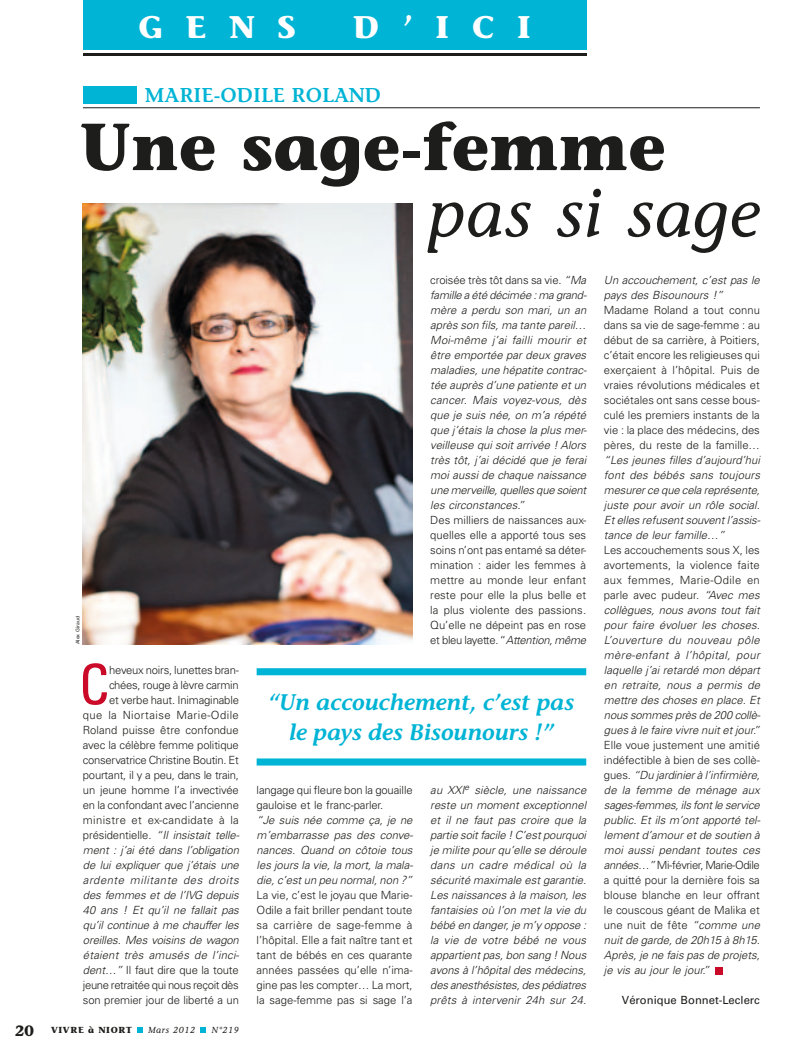
<style>
.page{position:relative;width:811px;height:1059px;background:#fff}
.page>*{position:absolute;margin:0;border:0;box-sizing:border-box;transform-origin:0 0}
.t1{font:700 66.25px "Stone Informal";color:#1d1d1b}
.t2{font:italic 66.25px "Stone Informal";letter-spacing:.02em;color:#1d1d1b}
.t3{font:condensed 55.5px "Univers";color:#ca0a28}
.t4{font:700 31.25px "Stone Informal";letter-spacing:.735em;color:#fff}
.t5{font:italic 600 22.5px/30px "Stone Informal";color:#00b4d5;text-align:center}
.t6{font:600 20px "Stone Informal";color:#00b4d5}
.t7{font:italic 300 11.25px/15px "Univers";color:#1d1d1b;text-align:justify}
.t8{font:300 11.25px/15px "Univers";letter-spacing:-.01em;color:#1d1d1b;text-align:justify}
.t9{font:11.25px "Univers";color:#1d1d1b}
.t10{font:700 8.75px "Stone Informal";letter-spacing:.075em;color:#1d1d1b}
.t11{font:italic 8.75px "Stone Informal";letter-spacing:.075em;color:#1d1d1b}
.t12{font:5px "Univers";color:#1d1d1b}
.s1{font-style:italic}
.s2{font-size:15px}
.s3{font-style:normal}
</style>
<div class="page">
<div style="left:715px;top:967px;width:7px;height:7px;background:#ca0a28"></div>
<svg style="left:137px;top:1027px;width:6px;height:5px"></svg>
<svg style="left:201px;top:1027px;width:5px;height:5px"></svg>
<div style="left:83px;top:86px;width:53px;height:18px;background:#00b4d5"></div>
<hr style="left:83px;top:107px;width:677px;height:1px;background:#1d1d1b">
<div style="left:83px;top:0;width:503px;height:49px;background:#00b4d5"></div>
<hr style="left:83px;top:53px;width:503px;height:2px;background:#1d1d1b">
<div style="left:257px;top:668px;width:329px;height:7px;background:#00b4d5"></div>
<div style="left:257px;top:758px;width:329px;height:7px;background:#00b4d5"></div>
<img style="left:83px;top:203px;width:329px;height:441px">
<h3 class="t4" style="left:138px;top:7px;width:159px">gens</h3>
<h3 class="t4" style="left:353px;top:7px;width:179px">d’ici</h3>
<h3 class="t6" style="left:145px;top:83px;width:221px">MARIE-ODILE ROLAND</h3>
<h1 class="t1" style="left:79px;top:106px;width:588px">Une sage-femme</h1>
<h1 class="t2" style="left:428px;top:174px;width:333px">pas si sage</h1>
<p class="t12" style="left:75px;top:644px;width:30px;rotate:-90deg">Alex Giraud</p>
<h2 class="t3" style="left:79px;top:649px;width:32px">C</h2>
<p class="t8" style="left:83px;top:662px;width:157px;text-align:right">heveux noirs, lunettes bran&shy;chées, rouge à lèvre carmin<br>et verbe haut. Inimaginable<br>que la Niortaise Marie-Odile<br>Roland puisse être confondue avec la célèbre femme politique conservatrice Christine Boutin. Et pourtant, il y a peu, dans le train, un jeune homme l’a invectivée en la confondant avec l’ancienne ministre et ex-candidate à la présidentielle. <span class="s1">“Il insistait telle&shy;ment : j’ai été dans l’obligation de lui expliquer que j’étais une ardente militante des droits des femmes et de l’IVG depuis<br>40 ans ! Et qu’il ne fallait pas qu’il continue à me chauffer les oreilles. Mes voisins de wagon étaient très amusés de l’inci&shy;dent…”</span> Il faut dire que la toute jeune retraitée qui nous reçoit dès son premier jour de liberté a un</p>
<p class="t10" style="left:15px;top:1024px;width:119px"><span class="s2">20</span> Vivre à Niort</p>
<p class="t11" style="left:148px;top:1024px;width:49px">Mars 2012</p>
<p class="t11" style="left:211px;top:1024px;width:29px">N°219</p>
<p class="t7" style="left:430px;top:272px;width:157px"><span class="s3">croisée très tôt dans sa vie.</span> “Ma famille a été décimée : ma grand&shy;mère a perdu son mari, un an après son fils, ma tante pareil… Moi-même j’ai failli mourir et être emportée par deux graves maladies, une hépatite contrac&shy;tée auprès d’une patiente et un cancer. Mais voyez-vous, dès que je suis née, on m’a répété que j’étais la chose la plus mer&shy;veilleuse qui soit arrivée ! Alors très tôt, j’ai décidé que je ferai moi aussi de chaque naissance une merveille, quelles que soient les circonstances.”</p>
<p class="t8" style="left:430px;top:512px;width:157px">Des milliers de naissances aux&shy;quelles elle a apporté tous ses soins n’ont pas entamé sa déter&shy;mination : aider les femmes à mettre au monde leur enfant reste pour elle la plus belle et la plus violente des passions.<br>Qu’elle ne dépeint pas en rose et bleu layette. “<span class="s1">Attention, même</span></p>
<h3 class="t5" style="left:268px;top:687px;width:308px">“Un accouchement, c’est pas le pays des Bisounours !”</h3>
<p class="t8" style="left:257px;top:782px;width:157px">langage qui fleure bon la gouaille gauloise et le franc-parler.</p>
<p class="t7" style="left:257px;top:812px;width:157px">“Je suis née comme ça, je ne m’embarrasse pas des conve&shy;nances. Quand on côtoie tous les jours la vie, la mort, la mala&shy;die, c’est un peu normal, non ?”</p>
<p class="t8" style="left:257px;top:887px;width:157px">La vie, c’est le joyau que Marie-Odile a fait briller pendant toute sa carrière de sage-femme à l’hôpital. Elle a fait naître tant et tant de bébés en ces quarante années passées qu’elle n’ima&shy;gine pas les compter… La mort, la sage-femme pas si sage l’a</p>
<p class="t7" style="left:430px;top:782px;width:157px">au XXI<sup>e</sup> siècle, une naissance reste un moment exceptionnel et il ne faut pas croire que la partie soit facile ! C’est pourquoi je milite pour qu’elle se déroule dans un cadre médical où la sécurité maximale est garantie.<br>Les naissances à la maison, les fantaisies où l’on met la vie du bébé en danger, je m’y oppose : la vie de votre bébé ne vous appartient pas, bon sang ! Nous avons à l’hôpital des médecins, des anesthésistes, des pédiatres prêts à intervenir 24h sur 24.</p>
<p class="t7" style="left:604px;top:272px;width:157px">Un accouchement, c’est pas le pays des Bisounours !”</p>
<p class="t8" style="left:604px;top:302px;width:157px">Madame Roland a tout connu dans sa vie de sage-femme : au début de sa carrière, à Poitiers, c’était encore les religieuses qui exerçaient à l’hôpital. Puis de vraies révolutions médicales et sociétales ont sans cesse bous&shy;culé les premiers instants de la vie : la place des médecins, des pères, du reste de la famille…</p>
<p class="t7" style="left:604px;top:452px;width:157px">“Les jeunes filles d’aujourd’hui font des bébés sans toujours mesurer ce que cela représente, juste pour avoir un rôle social.<br>Et elles refusent souvent l’assis&shy;tance de leur famille…”</p>
<p class="t7" style="left:604px;top:542px;width:157px"><span class="s3">Les accouchements sous X, les avortements, la violence faite aux femmes, Marie-Odile en parle avec pudeur.</span> “Avec mes collègues, nous avons tout fait pour faire évoluer les choses.<br>L’ouverture du nouveau pôle mère-enfant à l’hôpital, pour laquelle j’ai retardé mon départ en retraite, nous a permis de mettre des choses en place. Et nous sommes près de 200 collè&shy;gues à le faire vivre nuit et jour.”</p>
<p class="t7" style="left:604px;top:737px;width:157px"><span class="s3">Elle voue justement une amitié indéfectible à bien de ses collè&shy;gues.</span> “Du jardinier à l’infirmière, de la femme de ménage aux sages-femmes, ils font le service public. Et ils m’ont apporté tel&shy;lement d’amour et de soutien à moi aussi pendant toutes ces années…” <span class="s3">Mi-février, Marie-Odile a quitté pour la dernière fois sa blouse blanche en leur offrant le couscous géant de Malika et une nuit de fête</span> “comme une nuit de garde, de 20h15 à 8h15.<br>Après, je ne fais pas de projets, je vis au jour le jour.”</p>
<p class="t9" style="left:622px;top:993px;width:140px">Véronique Bonnet-Leclerc</p>
</div>
